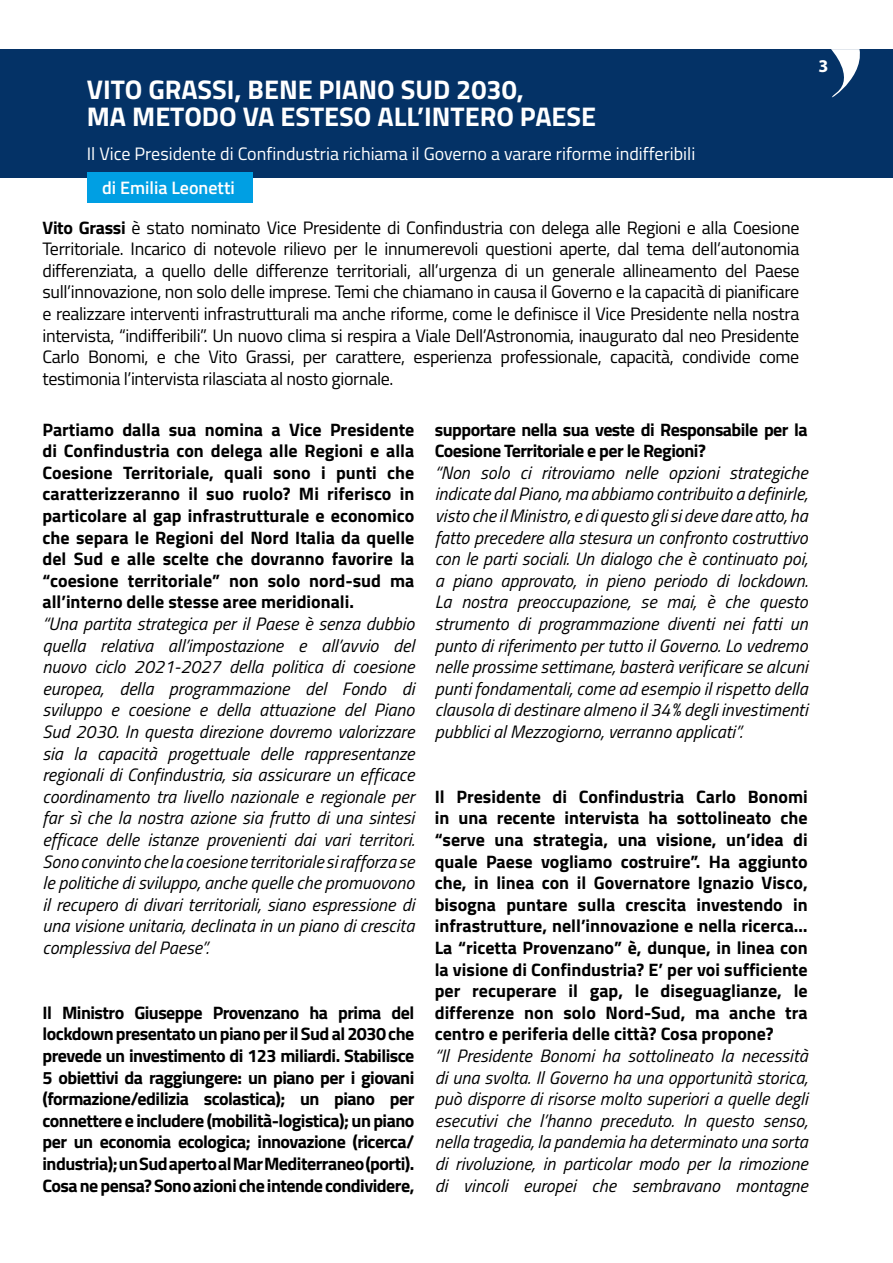
<style>
.page{position:relative;width:893px;height:1263px;background:#fff}
.page>*{position:absolute;margin:0;border:0;box-sizing:border-box;transform-origin:0 0}
.t1{font:700 27px/27px "Titillium";color:#fff}
.t2{font:italic 18px/21.6px "Titillium";color:#000;text-align:justify}
.t3{font:700 18px/21.6px "Titillium";letter-spacing:-.03em;color:#000;text-align:justify}
.t4{font:18px/21.6px "Titillium";letter-spacing:-.02em;color:#000;text-align:justify}
.t5{font:18px "Titillium";color:#fff}
.t6{font:600 18px "Titillium";color:#fff}
.t7{font:700 18px "Myriad Pro";color:#fff}
.s1{font-weight:700}
</style>
<div class="page">
<div style="left:0;top:49px;width:893px;height:129px;background:#043266"></div>
<svg style="left:831px;top:49px;width:29px;height:49px"></svg>
<div style="left:87px;top:172px;width:166px;height:31px;background:#009fe3"></div>
<h1 class="t1" style="left:87px;top:75px;width:511px">VITO GRASSI, BENE PIANO SUD 2030,<br>MA METODO VA ESTESO ALL’INTERO PAESE</h1>
<p class="t5" style="left:87px;top:141px;width:610px">Il Vice Presidente di Confindustria richiama il Governo a varare riforme indifferibili</p>
<p class="t6" style="left:102px;top:174px;width:134px">di Emilia Leonetti</p>
<p class="t4" style="left:43px;top:216px;width:758px"><span class="s1">Vito Grassi</span> è stato nominato Vice Presidente di Confindustria con delega alle Regioni e alla Coesione Territoriale. Incarico di notevole rilievo per le innumerevoli questioni aperte, dal tema dell’autonomia differenziata, a quello delle differenze territoriali, all’urgenza di un generale allineamento del Paese sull’innovazione, non solo delle imprese. Temi che chiamano in causa il Governo e la capacità di pianificare e realizzare interventi infrastrutturali ma anche riforme, come le definisce il Vice Presidente nella nostra intervista, “indifferibili”. Un nuovo clima si respira a Viale Dell’Astronomia, inaugurato dal neo Presidente Carlo Bonomi, e che Vito Grassi, per carattere, esperienza professionale, capacità, condivide come testimonia l’intervista rilasciata al nosto giornale.</p>
<p class="t7" style="left:819px;top:54px;width:11px">3</p>
<p class="t3" style="left:43px;top:417px;width:373px">Partiamo dalla sua nomina a Vice Presidente di Confindustria con delega alle Regioni e alla Coesione Territoriale, quali sono i punti che caratterizzeranno il suo ruolo? Mi riferisco in particolare al gap infrastrutturale e economico che separa le Regioni del Nord Italia da quelle del Sud e alle scelte che dovranno favorire la “coesione territoriale” non solo nord-sud ma all’interno delle stesse aree meridionali.</p>
<p class="t2" style="left:43px;top:612px;width:373px">“Una partita strategica per il Paese è senza dubbio quella relativa all’impostazione e all’avvio del nuovo ciclo 2021-2027 della politica di coesione europea, della programmazione del Fondo di sviluppo e coesione e della attuazione del Piano Sud 2030. In questa direzione dovremo valorizzare sia la capacità progettuale delle rappresentanze regionali di Confindustria, sia assicurare un efficace coordinamento tra livello nazionale e regionale per far sì che la nostra azione sia frutto di una sintesi efficace delle istanze provenienti dai vari territori.<br>Sono convinto che la coesione territoriale si rafforza se le politiche di sviluppo, anche quelle che promuovono il recupero di divari territoriali, siano espressione di una visione unitaria, declinata in un piano di crescita complessiva del Paese”.</p>
<p class="t3" style="left:43px;top:1001px;width:373px">Il Ministro Giuseppe Provenzano ha prima del lockdown presentato un piano per il Sud al 2030 che prevede un investimento di 123 miliardi. Stabilisce 5 obiettivi da raggiungere: un piano per i giovani (formazione/edilizia scolastica); un piano per connettere e includere (mobilità-logistica); un piano per un economia ecologica; innovazione (ricerca/ industria); un Sud aperto al Mar Mediterraneo (porti).<br>Cosa ne pensa? Sono azioni che intende condividere,</p>
<p class="t3" style="left:435px;top:417px;width:374px">supportare nella sua veste di Responsabile per la<br>Coesione Territoriale e per le Regioni?</p>
<p class="t2" style="left:435px;top:461px;width:374px">“Non solo ci ritroviamo nelle opzioni strategiche indicate dal Piano, ma abbiamo contribuito a definirle, visto che il Ministro, e di questo gli si deve dare atto, ha fatto precedere alla stesura un confronto costruttivo con le parti sociali. Un dialogo che è continuato poi, a piano approvato, in pieno periodo di lockdown.<br>La nostra preoccupazione, se mai, è che questo strumento di programmazione diventi nei fatti un punto di riferimento per tutto il Governo. Lo vedremo nelle prossime settimane, basterà verificare se alcuni punti fondamentali, come ad esempio il rispetto della clausola di destinare almeno il 34% degli investimenti pubblici al Mezzogiorno, verranno applicati”.</p>
<p class="t3" style="left:435px;top:785px;width:374px">Il Presidente di Confindustria Carlo Bonomi in una recente intervista ha sottolineato che “serve una strategia, una visione, un’idea di quale Paese vogliamo costruire”. Ha aggiunto che, in linea con il Governatore Ignazio Visco, bisogna puntare sulla crescita investendo in infrastrutture, nell’innovazione e nella ricerca… La “ricetta Provenzano” è, dunque, in linea con la visione di Confindustria? E’ per voi sufficiente per recuperare il gap, le diseguaglianze, le differenze non solo Nord-Sud, ma anche tra centro e periferia delle città? Cosa propone?</p>
<p class="t2" style="left:435px;top:1044px;width:374px">“Il Presidente Bonomi ha sottolineato la necessità di una svolta. Il Governo ha una opportunità storica, può disporre di risorse molto superiori a quelle degli esecutivi che l’hanno preceduto. In questo senso, nella tragedia, la pandemia ha determinato una sorta di rivoluzione, in particolar modo per la rimozione di vincoli europei che sembravano montagne</p>
</div>
